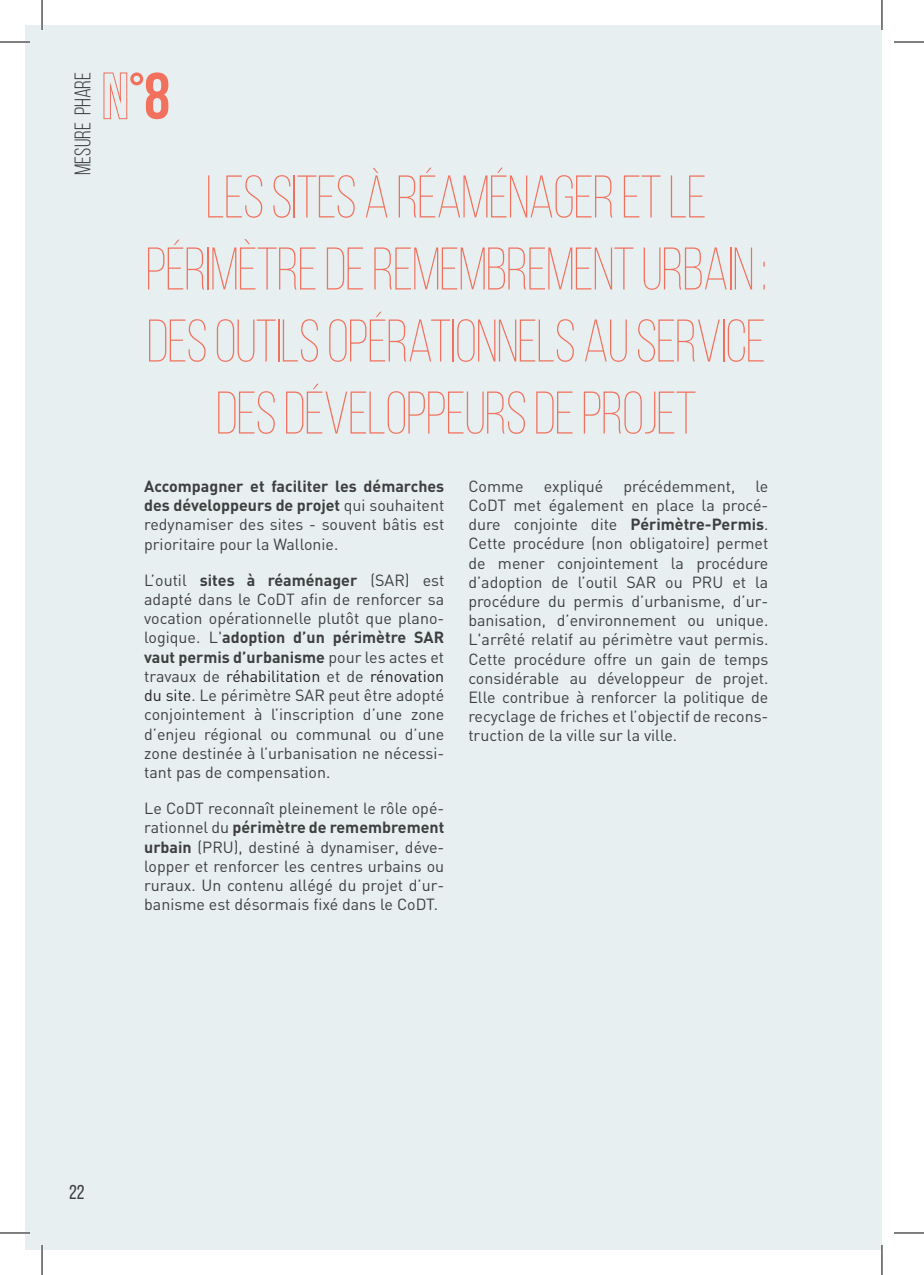
<style>
.page{position:relative;width:924px;height:1275px;background:#fff}
.page>*{position:absolute;margin:0;border:0;box-sizing:border-box;transform-origin:0 0}
.t1{font:700 65.2px "Bebas Neue";color:#f2715d}
.t2{font:300 60px/72px "Bebas Neue";letter-spacing:-.02em;color:#f2715d;text-align:center}
.t3{font:22.4px "Bebas Neue";color:#3e3e3f}
.t4{font:20px "Bebas Neue";color:#3e3e3f}
.t5{font:16px/19.2px "DIN";color:#3e3e3f;text-align:justify}
.s1{font-weight:700}
.s2{color:#231f20}
</style>
<div class="page">
<div style="left:25px;top:25px;width:856px;height:1225px;background:#e7eff0"></div>
<svg style="left:103px;top:72px;width:24px;height:47px"></svg>
<hr style="left:0;top:41px;width:30px;height:2px;background:#fff">
<hr style="left:0;top:1231px;width:30px;height:3px;background:#fff">
<hr style="left:41px;top:0;width:2px;height:30px;background:#fff">
<hr style="left:41px;top:1245px;width:2px;height:30px;background:#fff">
<hr style="left:880px;top:0;width:2px;height:30px;background:#fff">
<hr style="left:880px;top:1245px;width:2px;height:30px;background:#fff">
<hr style="left:0;top:42px;width:30px;height:1px;background:#000">
<hr style="left:893px;top:42px;width:30px;height:1px;background:#000">
<hr style="left:0;top:1232px;width:30px;height:1px;background:#000">
<hr style="left:893px;top:1232px;width:30px;height:1px;background:#000">
<hr style="left:42px;top:0;width:1px;height:30px;background:#000">
<hr style="left:42px;top:1245px;width:1px;height:30px;background:#000">
<hr style="left:881px;top:0;width:1px;height:30px;background:#000">
<hr style="left:881px;top:1245px;width:1px;height:30px;background:#000">
<h3 class="t3" style="left:71px;top:175px;width:104px;rotate:-90deg">Mesure phare</h3>
<h1 class="t1" style="left:129px;top:60px;width:42px">°8</h1>
<h2 class="t2" style="left:145px;top:161px;width:622px">LES SITES À RÉAMÉNAGER ET LE<br>PÉRIMÈTRE DE REMEMBREMENT URBAIN :<br>DES OUTILS OPÉRATIONNELS AU SERVICE<br>DES DÉVELOPPEURS DE PROJET</h2>
<p class="t5" style="left:144px;top:476px;width:301px"><span class="s1">Accompagner et faciliter les démarches des développeurs de projet</span> qui souhaitent redynamiser des sites - souvent bâtis est prioritaire pour la Wallonie.</p>
<p class="t5" style="left:144px;top:570px;width:301px">L’outil <span class="s1">sites à réaménager</span> (SAR) est adapté dans le CoDT afin de renforcer sa vocation opérationnelle plutôt que plano&shy;logique. L'<span class="s1">adoption d’un périmètre SAR vaut permis d’urbanisme</span> pour les actes et travaux de <span class="s2">réhabilitation</span> et de <span class="s2">rénovation du site</span>. Le périmètre SAR peut être adopté conjointement à l’inscription d’une zone d’enjeu régional ou communal ou d’une zone destinée à l’urbanisation ne nécessi&shy;tant pas de compensation.</p>
<p class="t5" style="left:144px;top:798px;width:301px">Le CoDT reconnaît pleinement le rôle opé&shy;rationnel du <span class="s1">périmètre de remembrement urbain</span> (PRU), destiné à dynamiser, déve&shy;lopper et renforcer les centres urbains ou ruraux. Un contenu allégé du projet d’ur&shy;banisme est désormais fixé dans le CoDT.</p>
<p class="t5" style="left:468px;top:476px;width:57px">Comme</p>
<p class="t5" style="left:543px;top:476px;width:61px">expliqué</p>
<p class="t5" style="left:623px;top:476px;width:113px">précédemment,</p>
<p class="t5" style="left:468px;top:476px;width:301px;text-indent:287px">le CoDT met également en place la procé&shy;dure conjointe dite <span class="s1">Périmètre-Permis</span>.<br>Cette procédure (non obligatoire) permet de mener conjointement la procédure d’adoption de l’outil SAR ou PRU et la procédure du permis d’urbanisme, d’ur&shy;banisation, d’environnement ou unique.<br>L'arrêté relatif au périmètre vaut permis.<br>Cette procédure offre un gain de temps considérable au développeur de projet.<br>Elle contribue à renforcer la politique de recyclage de friches et l’objectif de recons&shy;truction de la ville sur la ville.</p>
<p class="t4" style="left:69px;top:1181px;width:17px">22</p>
</div>
